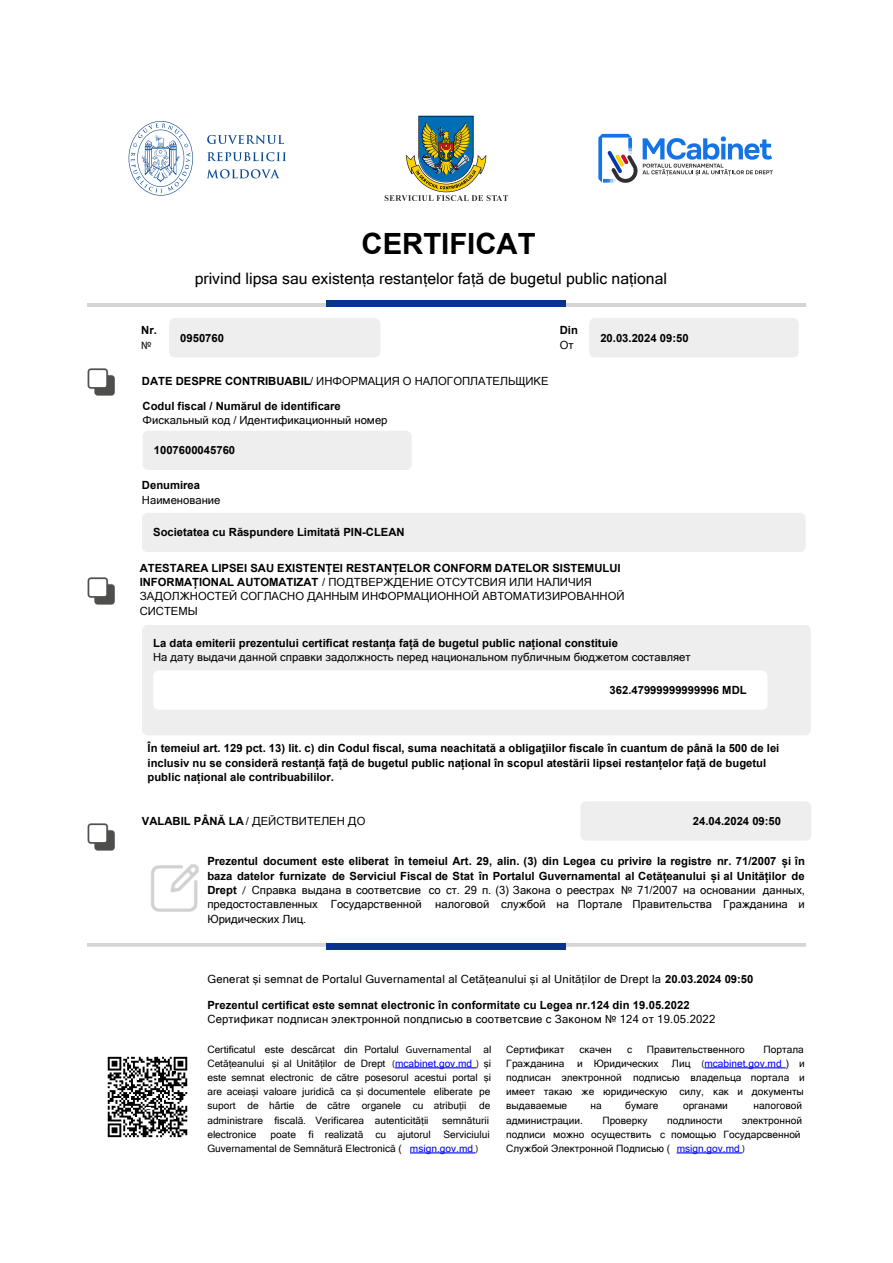
<style>
.page{position:relative;width:893px;height:1263px;background:#fff}
.page>*{position:absolute;margin:0;border:0;box-sizing:border-box;transform-origin:0 0}
.t1{font:700 29.25px "Arial";color:#000}
.t2{font:15.75px "Microsoft Sans Serif";color:#000}
.t3{font:700 11.25px/14.4px "Arial";color:#000}
.t4{font:11.25px/14.4px "Microsoft Sans Serif";color:#000}
.t5{font:11.25px "Microsoft Sans Serif";letter-spacing:.02em;color:#000}
.t6{font:11.25px "Myriad Pro";color:#000}
.t7{font:10.2px/14.2px "Microsoft Sans Serif";color:#000;text-align:justify}
.s1{font-family:"Arial";font-weight:700}
.s2{font-family:"Myriad Pro"}
.s3{color:#00f}
</style>
<div class="page">
<svg style="left:129px;top:121px;width:64px;height:75px"></svg>
<svg style="left:207px;top:135px;width:77px;height:9px"></svg>
<svg style="left:207px;top:152px;width:79px;height:9px"></svg>
<svg style="left:207px;top:169px;width:73px;height:10px"></svg>
<img style="left:384px;top:116px;width:124px;height:85px">
<svg style="left:598px;top:134px;width:174px;height:49px"></svg>
<hr style="left:327px;top:300px;width:239px;height:3px;background:#08338f">
<hr style="left:88px;top:303px;width:239px;height:4px;background:#d5d5d5">
<hr style="left:327px;top:303px;width:239px;height:4px;background:#08338f">
<hr style="left:566px;top:303px;width:239px;height:4px;background:#d5d5d5">
<div style="left:169px;top:318px;width:211px;height:39px;background:#eee"></div>
<div style="left:589px;top:318px;width:209px;height:39px;background:#eee"></div>
<img style="left:88px;top:369px;width:27px;height:27px">
<div style="left:143px;top:431px;width:268px;height:39px;background:#eee"></div>
<div style="left:142px;top:513px;width:663px;height:39px;background:#eee"></div>
<img style="left:88px;top:578px;width:27px;height:26px">
<div style="left:142px;top:625px;width:668px;height:110px;background:#eee"></div>
<div style="left:153px;top:671px;width:614px;height:39px;background:#fff"></div>
<img style="left:88px;top:824px;width:27px;height:27px">
<div style="left:580px;top:801px;width:231px;height:40px;background:#eee"></div>
<img style="left:151px;top:864px;width:48px;height:48px">
<hr style="left:88px;top:943px;width:239px;height:3px;background:#575757">
<hr style="left:327px;top:943px;width:239px;height:3px;background:#08338f">
<hr style="left:566px;top:943px;width:239px;height:3px;background:#575757">
<svg style="left:88px;top:946px;width:239px;height:4px"></svg>
<hr style="left:327px;top:946px;width:239px;height:4px;background:#08338f">
<svg style="left:566px;top:946px;width:239px;height:1px"></svg>
<img style="left:107px;top:1056px;width:81px;height:82px">
<hr style="left:395px;top:1067px;width:81px;height:1px;background:#00f">
<hr style="left:410px;top:1152px;width:65px;height:1px;background:#00f">
<hr style="left:704px;top:1067px;width:81px;height:1px;background:#00f">
<hr style="left:676px;top:1152px;width:66px;height:1px;background:#00f">
<svg style="left:147px;top:1092px;width:5px;height:4px"></svg>
<p class="t3" style="left:141px;top:323px;width:17px">Nr.</p>
<p class="t6" style="left:141px;top:338px;width:12px">№</p>
<h1 class="t1" style="left:361px;top:223px;width:175px">CERTIFICAT</h1>
<h2 class="t2" style="left:195px;top:268px;width:474px">privind lipsa sau existența restanțelor față de bugetul public național</h2>
<p class="t3" style="left:180px;top:330px;width:45px">0950760</p>
<p class="t3" style="left:559px;top:323px;width:20px">Din</p>
<p class="t4" style="left:559px;top:337px;width:15px">От</p>
<p class="t3" style="left:600px;top:330px;width:90px">20.03.2024 09:50</p>
<p class="t4" style="left:142px;top:374px;width:408px"><span class="s1">DATE DESPRE CONTRIBUABIL</span>/ ИНФОРМАЦИЯ О НАЛОГОПЛАТЕЛЬЩИКЕ</p>
<p class="t3" style="left:143px;top:399px;width:200px">Codul fiscal / Numărul de identificare</p>
<p class="t4" style="left:143px;top:413px;width:246px">Фискальный код / Идентификационный номер</p>
<p class="t3" style="left:154px;top:443px;width:83px">1007600045760</p>
<p class="t3" style="left:142px;top:478px;width:60px">Denumirea</p>
<p class="t4" style="left:142px;top:492px;width:80px">Наименование</p>
<p class="t3" style="left:153px;top:525px;width:253px">Societatea cu Răspundere Limitată PIN-CLEAN</p>
<p class="t3" style="left:140px;top:561px;width:482px">ATESTAREA LIPSEI SAU EXISTENȚEI RESTANȚELOR CONFORM DATELOR SISTEMULUI</p>
<p class="t4" style="left:140px;top:574px;width:486px"><span class="s1">INFORMAȚIONAL AUTOMATIZAT</span> / ПОДТВЕРЖДЕНИЕ ОТСУТСВИЯ ИЛИ НАЛИЧИЯ<br>ЗАДОЛЖНОСТЕЙ СОГЛАСНО ДАННЫМ ИНФОРМАЦИОННОЙ АВТОМАТИЗИРОВАННОЙ<br>СИСТЕМЫ</p>
<p class="t3" style="left:153px;top:636px;width:466px">La data emiterii prezentului certificat restanța față de bugetul public național constituie</p>
<p class="t4" style="left:153px;top:650px;width:539px">На дату выдачи данной справки задолжность перед национальном публичным бюджетом составляет</p>
<p class="t3" style="left:609px;top:683px;width:138px">362.47999999999996 MDL</p>
<p class="t3" style="left:147px;top:741px;width:633px">În temeiul art. 129 pct. 13) lit. c) din Codul fiscal, suma neachitată a obligaţiilor fiscale în cuantum de până la 500 de lei inclusiv nu se consideră restanță față de bugetul public național în scopul atestării lipsei restanțelor față de bugetul public național ale contribuabililor.</p>
<p class="t4" style="left:142px;top:813px;width:225px"><span class="s1">VALABIL PÂNĂ LA</span> / ДЕЙСТВИТЕЛЕН ДО</p>
<p class="t3" style="left:693px;top:814px;width:90px">24.04.2024 09:50</p>
<p class="t3" style="left:207px;top:854px;width:599px">Prezentul document este eliberat în temeiul Art. 29, alin. (3) din Legea cu privire la registre nr. 71/2007 și în baza datelor furnizate de Serviciul Fiscal de Stat în Portalul Guvernamental al Cetățeanului și al Unităților de</p>
<p class="t4" style="left:207px;top:882px;width:599px;text-align:justify"><span class="s1">Drept</span> <span class="s2">/</span> Справка выдана в соответсвие со ст. 29 п. (3) Закона о реестрах № 71/2007 на основании данных, предостоставленных Государственной налоговой службой на Портале Правительства Гражданина и Юридических Лиц.</p>
<p class="t5" style="left:207px;top:972px;width:547px">Generat și semnat de Portalul Guvernamental al Cetățeanului și al Unităților de Drept la <span class="s1">20.03.2024 09:50</span></p>
<p class="t3" style="left:207px;top:998px;width:484px">Prezentul certificat este semnat electronic în conformitate cu Legea nr.124 din 19.05.2022</p>
<p class="t4" style="left:207px;top:1012px;width:509px">Сертификат подписан электронной попдписью в соответсвие с Законом № 124 от 19.05.2022</p>
<p class="t7" style="left:207px;top:1042px;width:285px">Certificatul este descărcat din Portalul <span class="s2">Guvernamental</span> al Cetățeanului și al Unităților de Drept <span class="s2">(</span><span class="s3">mcabinet.gov.md</span> <span class="s2">)</span> și este semnat electronic de către posesorul acestui portal și are aceiași valoare juridică ca și documentele eliberate pe suport de hârtie de către organele cu atribuții de administrare fiscală. Verificarea autenticității</p>
<p class="t7" style="left:506px;top:1042px;width:60px">Сертификат</p>
<p class="t7" style="left:579px;top:1042px;width:34px">скачен</p>
<p class="t7" style="left:627px;top:1042px;width:7px">с</p>
<p class="t7" style="left:646px;top:1042px;width:100px">Правительственного</p>
<p class="t7" style="left:763px;top:1042px;width:42px">Портала</p>
<p class="t7" style="left:506px;top:1056px;width:154px">Гражданина и Юридических</p>
<p class="t7" style="left:506px;top:1056px;width:300px;text-indent:166px">Лиц <span class="s2">(</span><span class="s3">mcabinet.gov.md</span> ) и подписан электронной подписью владельца портала и имеет такаю же юридическую силу, как и документы выдаваемые</p>
<p class="t7" style="left:590px;top:1098px;width:13px">на</p>
<p class="t7" style="left:625px;top:1098px;width:35px">бумаге</p>
<p class="t7" style="left:683px;top:1098px;width:46px">органами</p>
<p class="t7" style="left:753px;top:1098px;width:50px">налоговой</p>
<p class="t7" style="left:442px;top:1113px;width:48px">semnăturii</p>
<p class="t7" style="left:506px;top:1113px;width:297px;text-align:left;text-indent:236px">электронной подписи можно осуществить c помощью Государсвенной<br>Cлужбой Электронной Подписью ( <span class="s3">msign.gov.md</span> <span class="s2">)</span></p>
<p class="t7" style="left:506px;top:1113px;width:78px">администрации.</p>
<p class="t7" style="left:602px;top:1113px;width:47px">Проверку</p>
<p class="t7" style="left:667px;top:1113px;width:57px">подлиности</p>
<p class="t7" style="left:207px;top:1127px;width:51px">electronice</p>
<p class="t7" style="left:271px;top:1127px;width:161px">poate fi realizată cu ajutorul</p>
<p class="t7" style="left:207px;top:1127px;width:284px;text-indent:236px">Serviciului<br>Guvernamental de Semnătură Electronică ( <span class="s3">msign.gov.md</span> <span class="s2">)</span></p>
</div>
